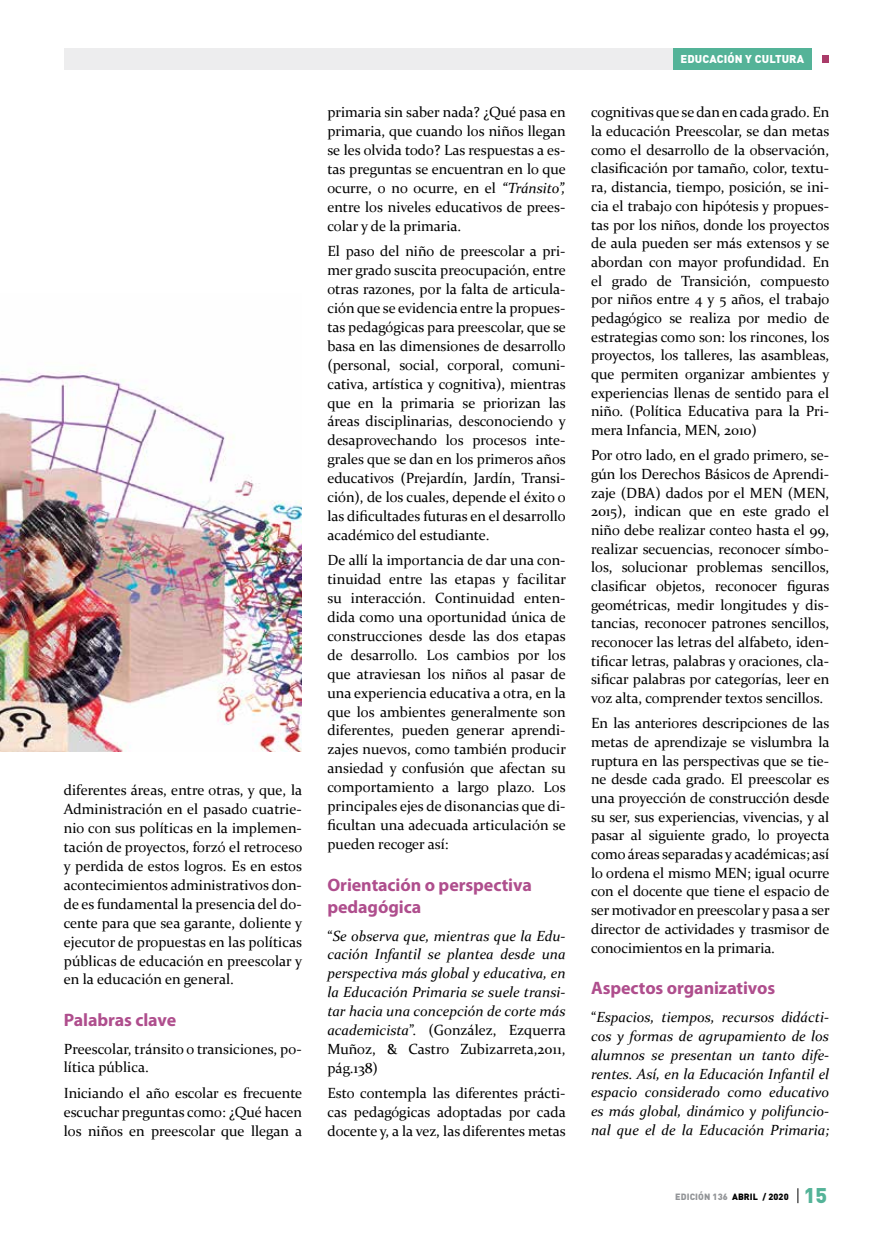
<style>
.page{position:relative;width:893px;height:1234px;background:#fff}
.page>*{position:absolute;margin:0;border:0;box-sizing:border-box;transform-origin:0 0}
.t1{font:900 21px "DIN";color:#54b398}
.t2{font:700 18px/22.5px "Myriad Pro";letter-spacing:-.005em;color:#af4e8d}
.t3{font:14.7px/18.9px "Constantia";letter-spacing:-.005em;color:#000;text-align:justify}
.t4{font:italic 14.7px/18.9px "Constantia";color:#000;text-align:justify}
.t5{font:900 11.25px "DIN";letter-spacing:.01em;color:#fff}
.t6{font:900 9px "DIN";letter-spacing:.01em;color:#939598}
.s1{font-style:italic}
.s2{font-style:normal}
.s3{color:#000}
</style>
<div class="page">
<svg style="left:797px;top:1188px;width:1px;height:14px"></svg>
<div style="left:822px;top:55px;width:7px;height:8px;background:#aa3b69"></div>
<div style="left:64px;top:48px;width:740px;height:21px;background:#ededee"></div>
<div style="left:673px;top:48px;width:138px;height:21px;background:#54b398"></div>
<img style="left:0;top:367px;width:302px;height:383px">
<p class="t3" style="left:64px;top:780px;width:240px">diferentes áreas, entre otras, y que, la Administración en el pasado cuatrie&shy;nio con sus políticas en la implemen&shy;tación de proyectos, forzó el retroceso y perdida de estos logros. Es en estos acontecimientos administrativos don&shy;de es fundamental la presencia del do&shy;cente para que sea garante, doliente y ejecutor de propuestas en las políticas públicas de educación en preescolar y en la educación en general.</p>
<p class="t2" style="left:64px;top:1007px;width:114px">Palabras clave</p>
<p class="t3" style="left:64px;top:1038px;width:240px">Preescolar, tránsito o transiciones, po&shy;lítica pública.</p>
<p class="t3" style="left:64px;top:1082px;width:240px">Iniciando el año escolar es frecuente escuchar preguntas como: ¿Qué hacen los niños en preescolar que llegan a</p>
<p class="t3" style="left:327px;top:102px;width:240px">primaria sin saber nada? ¿Qué pasa en primaria, que cuando los niños llegan se les olvida todo? Las respuestas a es&shy;tas preguntas se encuentran en lo que ocurre, o no ocurre, en el <span class="s1">“Tránsito”, </span>entre los niveles educativos de prees&shy;colar y de la primaria.</p>
<p class="t3" style="left:327px;top:241px;width:240px">El paso del niño de preescolar a pri&shy;mer grado suscita preocupación, entre otras razones, por la falta de articula&shy;ción que se evidencia entre la propues&shy;tas pedagógicas para preescolar, que se basa en las dimensiones de desarrollo (personal, social, corporal, comuni&shy;cativa, artística y cognitiva), mientras que en la primaria se priorizan las áreas disciplinarias, desconociendo y desaprovechando los procesos inte&shy;grales que se dan en los primeros años educativos (Prejardín, Jardín, Transi&shy;ción), de los cuales, depende el éxito o las dificultades futuras en el desarrollo académico del estudiante.</p>
<p class="t3" style="left:327px;top:550px;width:240px">De allí la importancia de dar una con&shy;tinuidad entre las etapas y facilitar su interacción. Continuidad enten&shy;dida como una oportunidad única de construcciones desde las dos etapas de desarrollo. Los cambios por los que atraviesan los niños al pasar de una experiencia educativa a otra, en la que los ambientes generalmente son diferentes, pueden generar aprendi&shy;zajes nuevos, como también producir ansiedad y confusión que afectan su comportamiento a largo plazo. Los principales ejes de disonancias que di&shy;ficultan una adecuada articulación se pueden recoger así:</p>
<p class="t2" style="left:327px;top:872px;width:206px">Orientación o perspectiva pedagógica</p>
<p class="t4" style="left:327px;top:925px;width:240px"><span class="s2">“</span>Se observa que, mientras que la Edu&shy;cación Infantil se plantea desde una perspectiva más global y educativa, en la Educación Primaria se suele transi&shy;tar hacia una concepción de corte más academicista<span class="s2">”. (González, Ezquerra Muñoz, &amp; Castro Zubizarreta,2011, pág.138)</span></p>
<p class="t3" style="left:327px;top:1082px;width:240px">Esto contempla las diferentes prácti&shy;cas pedagógicas adoptadas por cada docente y, a la vez, las diferentes metas</p>
<p class="t5" style="left:681px;top:51px;width:125px">EDUCACIÓN Y CULTURA</p>
<p class="t3" style="left:591px;top:102px;width:240px">cognitivas que se dan en cada grado. En la educación Preescolar, se dan metas como el desarrollo de la observación, clasificación por tamaño, color, textu&shy;ra, distancia, tiempo, posición, se ini&shy;cia el trabajo con hipótesis y propues&shy;tas por los niños, donde los proyectos de aula pueden ser más extensos y se abordan con mayor profundidad. En el grado de Transición, compuesto por niños entre 4 y 5 años, el trabajo pedagógico se realiza por medio de estrategias como son: los rincones, los proyectos, los talleres, las asambleas, que permiten organizar ambientes y experiencias llenas de sentido para el niño. (Política Educativa para la Pri&shy;mera Infancia, MEN, 2010)</p>
<p class="t3" style="left:591px;top:445px;width:240px">Por otro lado, en el grado primero, se&shy;gún los Derechos Básicos de Aprendi&shy;zaje (DBA) dados por el MEN (MEN, 2015), indican que en este grado el niño debe realizar conteo hasta el 99, realizar secuencias, reconocer símbo&shy;los, solucionar problemas sencillos, clasificar objetos, reconocer figuras geométricas, medir longitudes y dis&shy;tancias, reconocer patrones sencillos, reconocer las letras del alfabeto, iden&shy;tificar letras, palabras y oraciones, cla&shy;sificar palabras por categorías, leer en voz alta, comprender textos sencillos.</p>
<p class="t3" style="left:591px;top:713px;width:240px">En las anteriores descripciones de las metas de aprendizaje se vislumbra la ruptura en las perspectivas que se tie&shy;ne desde cada grado. El preescolar es una proyección de construcción desde su ser, sus experiencias, vivencias, y al pasar al siguiente grado, lo proyecta como áreas separadas y académicas; así lo ordena el mismo MEN; igual ocurre con el docente que tiene el espacio de ser motivador en preescolar y pasa a ser director de actividades y trasmisor de conocimientos en la primaria.</p>
<p class="t2" style="left:591px;top:976px;width:186px">Aspectos organizativos</p>
<p class="t4" style="left:591px;top:1006px;width:240px"><span class="s2">“</span>Espacios, tiempos, recursos didácti&shy;cos y formas de agrupamiento de los alumnos se presentan un tanto dife&shy;rentes. Así, en la Educación Infantil el espacio considerado como educativo es más global, dinámico y polifuncio&shy;nal que el de la Educación Primaria;</p>
<p class="t6" style="left:675px;top:1190px;width:115px">EDICIÓN 136 <span class="s3">ABRIL / 2020</span></p>
<h1 class="t1" style="left:804px;top:1180px;width:25px">15</h1>
</div>
